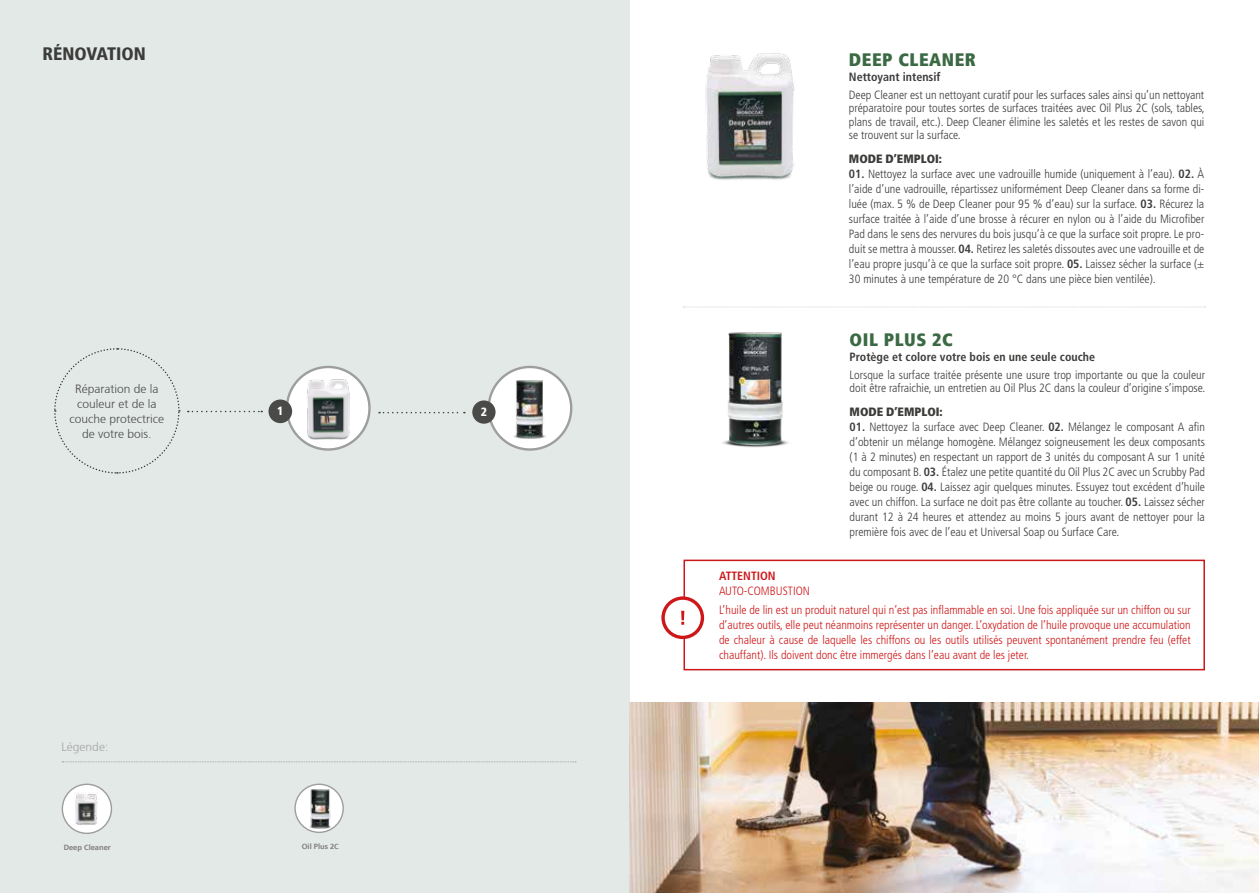
<style>
.page{position:relative;width:1259px;height:893px;background:#fff}
.page>*{position:absolute;margin:0;border:0;box-sizing:border-box;transform-origin:0 0}
.t1{font:900 condensed 18px "Frutiger LT";letter-spacing:.03em;color:#3a6943}
.t2{font:900 condensed 18px "Frutiger 77";color:#3c3c3b}
.t3{font:300 condensed 12px/15px "Frutiger LT Std";color:#3c3c3b;text-align:justify}
.t4{font:300 condensed 12px/15px "Frutiger LT Std";color:#cd1719}
.t5{font:700 condensed 12px "Frutiger LT Std";color:#3c3c3b}
.t6{font:300 12px/15px "Frutiger CE";color:#4a4a49;text-align:center}
.t7{font:900 condensed 12px "Frutiger LT";color:#3c3c3b}
.t8{font:700 condensed 12px "Frutiger LT Std";color:#cd1719}
.t9{font:300 12px "Frutiger CE";color:#a4a4a3}
.t10{font:900 condensed 12px "Frutiger LT Std";color:#fff}
.t11{font:700 7.5px "Frutiger CE";color:#7c7b7b}
.s1{font-weight:700}
</style>
<div class="page">
<div style="left:0;top:0;width:629px;height:893px;background:#e3e9e7"></div>
<svg style="left:54px;top:348px;width:126px;height:126px"></svg>
<svg style="left:379px;top:412px;width:86px;height:1px"></svg>
<svg style="left:188px;top:411px;width:74px;height:1px"></svg>
<div style="left:489px;top:367px;width:82px;height:82px;background:#fff;border-radius:50%"></div>
<div style="left:487px;top:366px;width:85px;height:85px;border:2px solid #9e9e9e;border-radius:50%"></div>
<div style="left:472px;top:400px;width:23px;height:24px;background:#4a4a49;border-radius:50%"></div>
<img style="left:503px;top:378px;width:54px;height:65px">
<div style="left:287px;top:367px;width:82px;height:82px;background:#fff;border-radius:50%"></div>
<img style="left:302px;top:375px;width:52px;height:66px">
<div style="left:286px;top:366px;width:85px;height:85px;border:2px solid #9e9e9e;border-radius:50%"></div>
<div style="left:62px;top:784px;width:49px;height:49px;background:#fff;border-radius:50%"></div>
<img style="left:75px;top:792px;width:23px;height:33px">
<div style="left:62px;top:784px;width:50px;height:50px;border:1px solid #9e9e9e;border-radius:50%"></div>
<svg style="left:295px;top:784px;width:48px;height:48px"></svg>
<div style="left:294px;top:784px;width:50px;height:49px;border:1px solid #9e9e9e;border-radius:50%"></div>
<img style="left:302px;top:787px;width:36px;height:44px">
<svg style="left:62px;top:761px;width:514px;height:1px"></svg>
<img style="left:722px;top:332px;width:67px;height:116px">
<div style="left:683px;top:560px;width:522px;height:110px;border:2px solid #cd1719"></div>
<div style="left:663px;top:598px;width:39px;height:39px;background:#fff;border-radius:50%"></div>
<div style="left:661px;top:596px;width:43px;height:43px;border:3px solid #cd1719;border-radius:50%"></div>
<svg style="left:681px;top:611px;width:3px;height:14px"></svg>
<svg style="left:683px;top:307px;width:522px;height:1px"></svg>
<img style="left:705px;top:53px;width:89px;height:127px">
<div style="left:268px;top:399px;width:24px;height:24px;background:#4a4a49;border-radius:50%"></div>
<img style="left:629px;top:703px;width:630px;height:190px">
<h1 class="t2" style="left:43px;top:43px;width:105px">RÉNOVATION</h1>
<p class="t6" style="left:70px;top:381px;width:96px">Réparation de la couleur et de la couche protectrice de votre bois.</p>
<p class="t10" style="left:277px;top:404px;width:8px">1</p>
<p class="t9" style="left:62px;top:740px;width:48px">Légende:</p>
<p class="t11" style="left:64px;top:843px;width:49px">Deep Cleaner</p>
<p class="t11" style="left:302px;top:842px;width:39px">Oil Plus 2C</p>
<p class="t10" style="left:481px;top:405px;width:8px">2</p>
<h1 class="t1" style="left:849px;top:49px;width:128px">DEEP CLEANER</h1>
<p class="t5" style="left:849px;top:70px;width:93px">Nettoyant intensif</p>
<p class="t3" style="left:849px;top:88px;width:357px;line-height:13.5px">Deep Cleaner est un nettoyant curatif pour les surfaces sales ainsi qu’un nettoyant préparatoire pour toutes sortes de surfaces traitées avec Oil Plus 2C (sols, tables, plans de travail, etc.). Deep Cleaner élimine les saletés et les restes de savon qui se trouvent sur la surface.</p>
<p class="t7" style="left:849px;top:151px;width:95px">MODE D’EMPLOI:</p>
<p class="t3" style="left:849px;top:166px;width:357px"><span class="s1">01.</span> Nettoyez la surface avec une vadrouille humide (uniquement à l’eau). <span class="s1">02.</span> À l’aide d’une vadrouille, répartissez uniformément Deep Cleaner dans sa forme di&shy;luée (max. 5 % de Deep Cleaner pour 95 % d’eau) sur la surface. <span class="s1">03.</span> Récurez la surface traitée à l’aide d’une brosse à récurer en nylon ou à l’aide du Microfiber Pad dans le sens des nervures du bois jusqu’à ce que la surface soit propre. Le pro&shy;duit se mettra à mousser. <span class="s1">04.</span> Retirez les saletés dissoutes avec une vadrouille et de l’eau propre jusqu’à ce que la surface soit propre. <span class="s1">05.</span> Laissez sécher la surface (± 30 minutes à une température de 20 °C dans une pièce bien ventilée).</p>
<h1 class="t1" style="left:849px;top:329px;width:105px">OIL PLUS 2C</h1>
<p class="t5" style="left:849px;top:350px;width:247px">Protège et colore votre bois en une seule couche</p>
<p class="t3" style="left:849px;top:368px;width:357px;line-height:13.5px">Lorsque la surface traitée présente une usure trop importante ou que la couleur doit être rafraichie, un entretien au Oil Plus 2C dans la couleur d’origine s’impose.</p>
<p class="t7" style="left:849px;top:405px;width:95px">MODE D’EMPLOI:</p>
<p class="t3" style="left:849px;top:420px;width:357px"><span class="s1">01.</span> Nettoyez la surface avec Deep Cleaner. <span class="s1">02.</span> Mélangez le composant A afin d’obtenir un mélange homogène. Mélangez soigneusement les deux composants (1 à 2 minutes) en respectant un rapport de 3 unités du composant A sur 1 unité du composant B. <span class="s1">03.</span> Étalez une petite quantité du Oil Plus 2C avec un Scrubby Pad beige ou rouge. <span class="s1">04.</span> Laissez agir quelques minutes. Essuyez tout excédent d’huile avec un chiffon. La surface ne doit pas être collante au toucher. <span class="s1">05.</span> Laissez sécher durant 12 à 24 heures et attendez au moins 5 jours avant de nettoyer pour la première fois avec de l’eau et Universal Soap ou Surface Care.</p>
<p class="t8" style="left:719px;top:568px;width:58px">ATTENTION</p>
<p class="t4" style="left:719px;top:581px;width:473px;line-height:19.5px">AUTO-COMBUSTION<br>L’huile de lin est un produit naturel qui n’est pas inflammable en soi. Une fois appliquée sur un chiffon ou sur</p>
<p class="t4" style="left:719px;top:618px;width:473px;text-align:justify">d’autres outils, elle peut néanmoins représenter un danger. L’oxydation de l’huile provoque une accumulation de chaleur à cause de laquelle les chiffons ou les outils utilisés peuvent spontanément prendre feu (effet chauffant). Ils doivent donc être immergés dans l’eau avant de les jeter.</p>
</div>
